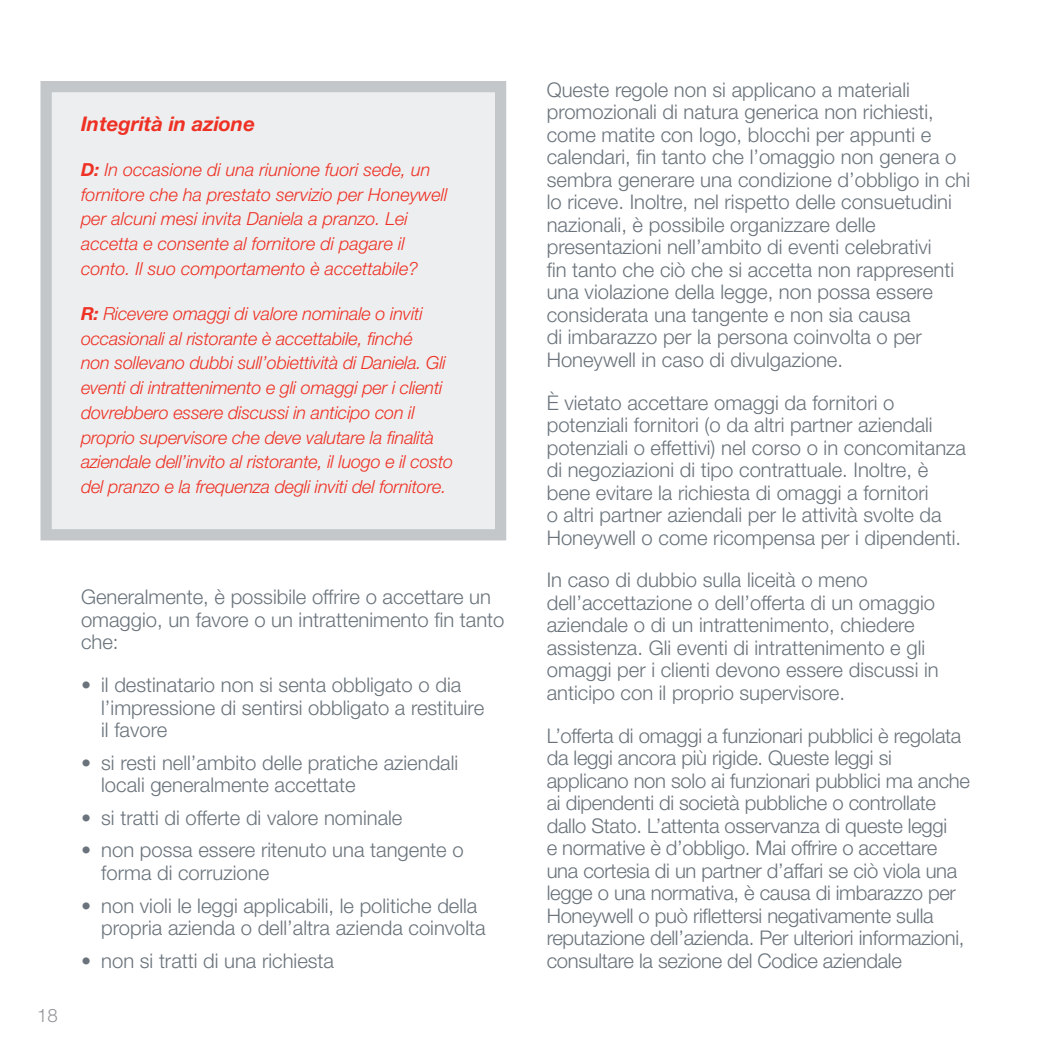
<style>
.page{position:relative;width:1053px;height:1053px;background:#fff}
.page>*{position:absolute;margin:0;border:0;box-sizing:border-box;transform-origin:0 0}
.t1{font:300 20.25px/22.5px "Helvetica Neue";color:#6a737b}
.t2{font:italic 700 20.25px "Helvetica Neue";color:#ee3124}
.t3{font:300 18.45px "Helvetica Neue";color:#939598}
.t4{font:italic 300 18px/24.8px "Helvetica Neue";letter-spacing:-.01em;color:#ee3124}
.s1{font-weight:700}
.s2{font-family:"Frutiger"}
</style>
<div class="page">
<svg style="left:40px;top:81px;width:467px;height:460px"></svg>
<p class="t2" style="left:81px;top:111px;width:175px">Integrità in azione</p>
<p class="t4" style="left:81px;top:157px;width:368px"><span class="s1">D:</span> In occasione di una riunione fuori sede, un fornitore che ha prestato servizio per Honeywell per alcuni mesi invita Daniela a pranzo. Lei accetta e consente al fornitore di pagare il conto. Il suo comportamento è accettabile?</p>
<p class="t4" style="left:81px;top:301px;width:374px"><span class="s1">R:</span> Ricevere omaggi di valore nominale o inviti occasionali al ristorante è accettabile, finché<br>non sollevano dubbi sull’obiettività di Daniela. Gli eventi di intrattenimento e gli omaggi per i clienti dovrebbero essere discussi in anticipo con il proprio supervisore che deve valutare la finalità aziendale dell’invito al ristorante, il luogo e il costo del pranzo e la frequenza degli inviti del fornitore.</p>
<p class="t3" style="left:37px;top:1004px;width:22px">18</p>
<p class="t1" style="left:81px;top:585px;width:425px">Generalmente, è possibile offrire o accettare un omaggio, un favore o un intrattenimento fin tanto che:</p>
<p class="t1" style="left:101px;top:673px;width:384px;text-indent:-20px"><span class="s2">•</span> il destinatario non si senta obbligato o dia l’impressione di sentirsi obbligato a restituire il favore</p>
<p class="t1" style="left:101px;top:751px;width:359px;text-indent:-20px"><span class="s2">•</span> si resti nell’ambito delle pratiche aziendali locali generalmente accettate</p>
<p class="t1" style="left:81px;top:806px;width:323px"><span class="s2">•</span> si tratti di offerte di valore nominale</p>
<p class="t1" style="left:101px;top:839px;width:364px;text-indent:-20px"><span class="s2">•</span> non possa essere ritenuto una tangente o forma di corruzione</p>
<p class="t1" style="left:101px;top:894px;width:386px;text-indent:-20px"><span class="s2">•</span> non violi le leggi applicabili, le politiche della propria azienda o dell’altra azienda coinvolta</p>
<p class="t1" style="left:81px;top:949px;width:255px"><span class="s2">•</span> non si tratti di una richiesta</p>
<p class="t1" style="left:547px;top:78px;width:425px">Queste regole non si applicano a materiali promozionali di natura generica non richiesti, come matite con logo, blocchi per appunti e calendari, fin tanto che l’omaggio non genera o sembra generare una condizione d’obbligo in chi lo riceve. Inoltre, nel rispetto delle consuetudini nazionali, è possibile organizzare delle presentazioni nell’ambito di eventi celebrativi<br>fin tanto che ciò che si accetta non rappresenti una violazione della legge, non possa essere considerata una tangente e non sia causa<br>di imbarazzo per la persona coinvolta o per Honeywell in caso di divulgazione.</p>
<p class="t1" style="left:547px;top:391px;width:421px">È vietato accettare omaggi da fornitori o potenziali fornitori (o da altri partner aziendali potenziali o effettivi) nel corso o in concomitanza di negoziazioni di tipo contrattuale. Inoltre, è bene evitare la richiesta di omaggi a fornitori<br>o altri partner aziendali per le attività svolte da Honeywell o come ricompensa per i dipendenti.</p>
<p class="t1" style="left:547px;top:568px;width:393px">In caso di dubbio sulla liceità o meno dell’accettazione o dell’offerta di un omaggio aziendale o di un intrattenimento, chiedere assistenza. Gli eventi di intrattenimento e gli omaggi per i clienti devono essere discussi in anticipo con il proprio supervisore.</p>
<p class="t1" style="left:547px;top:724px;width:425px">L’offerta di omaggi a funzionari pubblici è regolata da leggi ancora più rigide. Queste leggi si applicano non solo ai funzionari pubblici ma anche ai dipendenti di società pubbliche o controllate dallo Stato. L’attenta osservanza di queste leggi<br>e normative è d’obbligo. Mai offrire o accettare una cortesia di un partner d’affari se ciò viola una legge o una normativa, è causa di imbarazzo per Honeywell o può riflettersi negativamente sulla reputazione dell’azienda. Per ulteriori informazioni, consultare la sezione del Codice aziendale</p>
</div>
